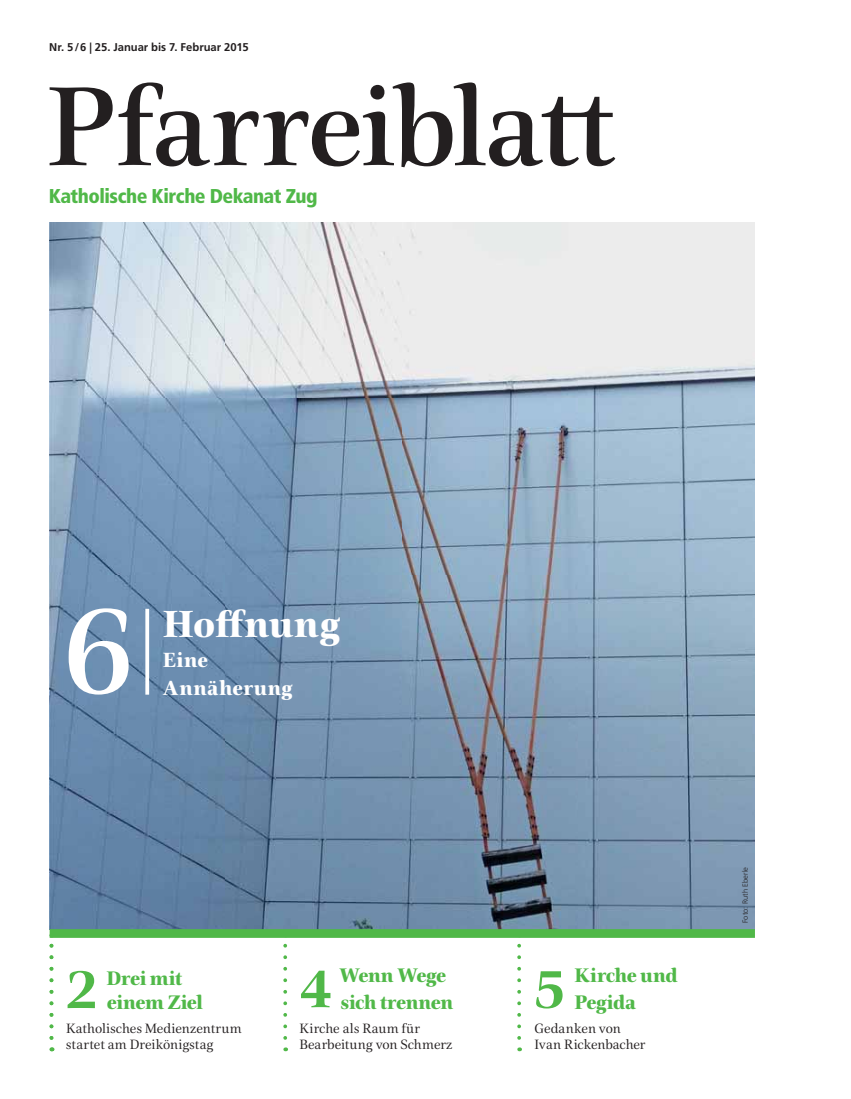
<style>
.page{position:relative;width:851px;height:1099px;background:#fff}
.page>*{position:absolute;margin:0;border:0;box-sizing:border-box;transform-origin:0 0}
.t1{font:500 127.5px "Civita";color:#fff}
.t2{font:500 114.38px "Civita";letter-spacing:-.025em;color:#231f20}
.t3{font:700 56.25px "Civita";color:#50b848}
.t4{font:800 38.5px "Civita";letter-spacing:-.005em;color:#fff}
.t5{font:800 20.88px "Civita";letter-spacing:.03em;color:#fff}
.t6{font:800 20px/27px "Civita";letter-spacing:-.02em;color:#50b848}
.t7{font:900 condensed 20px "Frutiger LT Std";letter-spacing:-.03em;color:#50b848}
.t8{font:13.75px/16.5px "Civita";letter-spacing:-.005em;color:#231f20}
.t9{font:700 11.25px "Frutiger LT Std";color:#231f20}
.t10{font:300 7.5px "Frutiger LT Std";letter-spacing:.02em;color:#231f20}
</style>
<div class="page">
<img style="left:50px;top:223px;width:704px;height:706px">
<svg style="left:49px;top:933px;width:4px;height:104px"></svg>
<div style="left:50px;top:929px;width:704px;height:8px;background:#50b848"></div>
<svg style="left:145px;top:608px;width:4px;height:86px"></svg>
<svg style="left:283px;top:937px;width:4px;height:100px"></svg>
<svg style="left:517px;top:937px;width:4px;height:100px"></svg>
<p class="t9" style="left:49px;top:42px;width:201px">Nr. 5 / 6 | 25. Januar bis 7. Februar 2015</p>
<h2 class="t2" style="left:46px;top:84px;width:570px">Pfarreiblatt</h2>
<h3 class="t7" style="left:49px;top:186px;width:270px">Katholische Kirche Dekanat Zug</h3>
<h1 class="t1" style="left:61px;top:602px;width:75px">6</h1>
<h3 class="t4" style="left:163px;top:610px;width:179px">Hoffnung</h3>
<h3 class="t5" style="left:163px;top:652px;width:47px">Eine</h3>
<h3 class="t5" style="left:163px;top:679px;width:132px">Annäherung</h3>
<h3 class="t3" style="left:299px;top:967px;width:35px">4</h3>
<h3 class="t6" style="left:574px;top:963px;width:105px">Kirche und<br>Pegida</h3>
<p class="t8" style="left:534px;top:1021px;width:112px">Gedanken von<br>Ivan Rickenbacher</p>
<h3 class="t3" style="left:65px;top:968px;width:35px">2</h3>
<h3 class="t6" style="left:339px;top:963px;width:116px">Wenn Wege sich trennen</h3>
<p class="t8" style="left:299px;top:1021px;width:154px">Kirche als Raum für<br>Bearbeitung von Schmerz</p>
<h3 class="t6" style="left:106px;top:968px;width:98px;line-height:24px">Drei mit einem Ziel</h3>
<p class="t8" style="left:66px;top:1021px;width:177px">Katholisches Medienzentrum startet am Dreikönigstag</p>
<h3 class="t3" style="left:533px;top:967px;width:35px">5</h3>
<p class="t10" style="left:741px;top:923px;width:58px;rotate:-90deg">Foto: Ruth Eberle</p>
</div>
